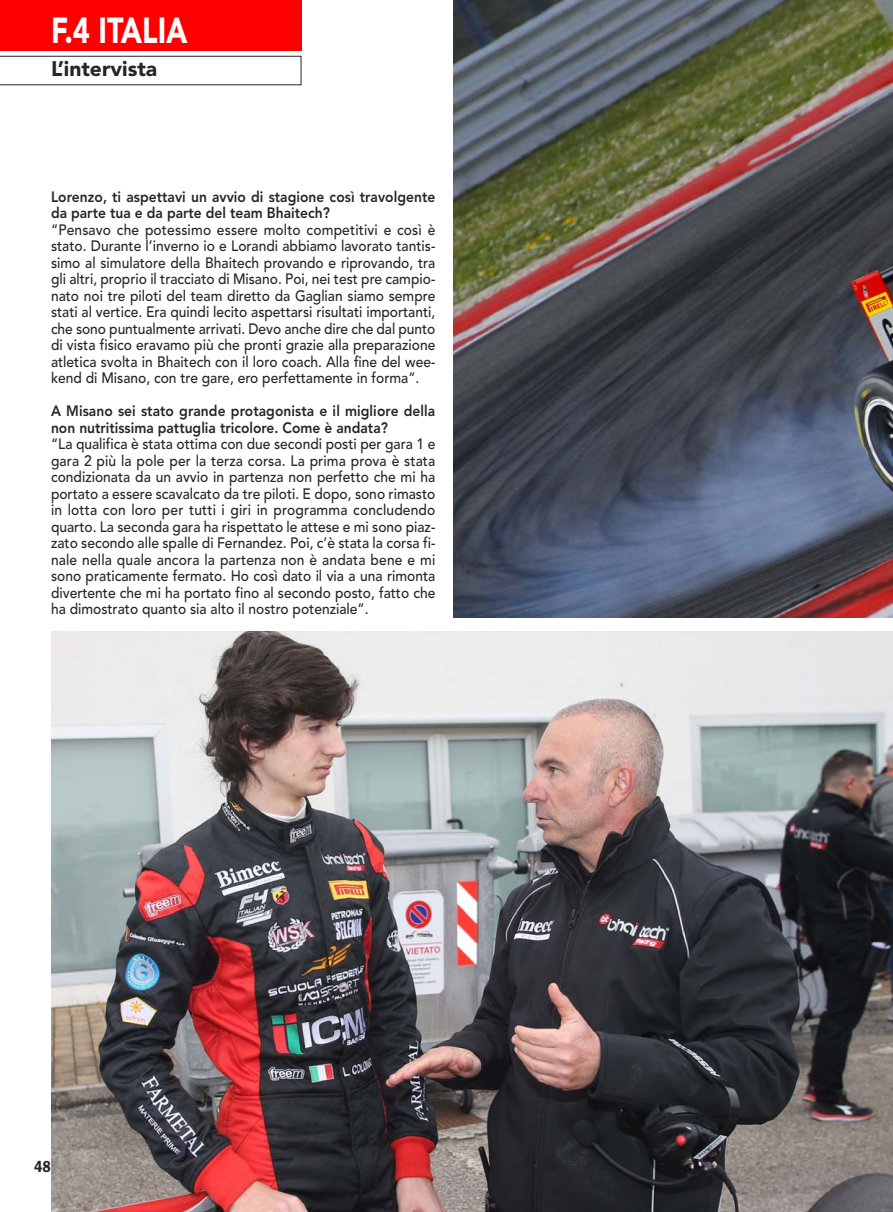
<style>
.page{position:relative;width:893px;height:1212px;background:#fff}
.page>*{position:absolute;margin:0;border:0;box-sizing:border-box;transform-origin:0 0}
.t1{font:900 36px "Avenir";color:#fff;scale:.8 1}
.t2{font:900 21px "Avenir";color:#272526}
.t3{font:16.5px "ITC Franklin Gothic Std Dm Cd";color:#272526}
.t4{font:500 15px/16.5px "Avenir";color:#272526;text-align:justify;scale:.92 1}
.t5{font:800 15px/16.5px "Avenir";letter-spacing:.005em;color:#272526;scale:.92 1}
</style>
<div class="page">
<svg style="left:0;top:56px;width:301px;height:29px"></svg>
<div style="left:0;top:0;width:301px;height:51px;background:#f00"></div>
<img style="left:453px;top:0;width:440px;height:618px">
<img style="left:51px;top:631px;width:842px;height:581px">
<h1 class="t1" style="left:51px;top:16px;width:172px">F.4 ITALIA</h1>
<h2 class="t2" style="left:51px;top:60px;width:108px">L’intervista</h2>
<p class="t5" style="left:51px;top:189px;width:419px">Lorenzo, ti aspettavi un avvio di stagione così travolgente da parte tua e da parte del team Bhaitech?</p>
<p class="t4" style="left:51px;top:223px;width:419px">“Pensavo che potessimo essere molto competitivi e così è stato. Durante l’inverno io e Lorandi abbiamo lavorato tantis&shy;simo al simulatore della Bhaitech provando e riprovando, tra gli altri, proprio il tracciato di Misano. Poi, nei test pre campio&shy;nato noi tre piloti del team diretto da Gaglian siamo sempre stati al vertice. Era quindi lecito aspettarsi risultati importanti, che sono puntualmente arrivati. Devo anche dire che dal punto di vista fisico eravamo più che pronti grazie alla preparazione atletica svolta in Bhaitech con il loro coach. Alla fine del wee&shy;kend di Misano, con tre gare, ero perfettamente in forma”.</p>
<p class="t5" style="left:51px;top:404px;width:419px">A Misano sei stato grande protagonista e il migliore della non nutritissima pattuglia tricolore. Come è andata?</p>
<p class="t4" style="left:51px;top:437px;width:419px">“La qualifica è stata ottima con due secondi posti per gara 1 e gara 2 più la pole per la terza corsa. La prima prova è stata condizionata da un avvio in partenza non perfetto che mi ha portato a essere scavalcato da tre piloti. E dopo, sono rimasto in lotta con loro per tutti i giri in programma concludendo quarto. La seconda gara ha rispettato le attese e mi sono piaz&shy;zato secondo alle spalle di Fernandez. Poi, c’è stata la corsa fi&shy;nale nella quale ancora la partenza non è andata bene e mi sono praticamente fermato. Ho così dato il via a una rimonta divertente che mi ha portato fino al secondo posto, fatto che ha dimostrato quanto sia alto il nostro potenziale”.</p>
<p class="t3" style="left:34px;top:1156px;width:18px">48</p>
</div>
